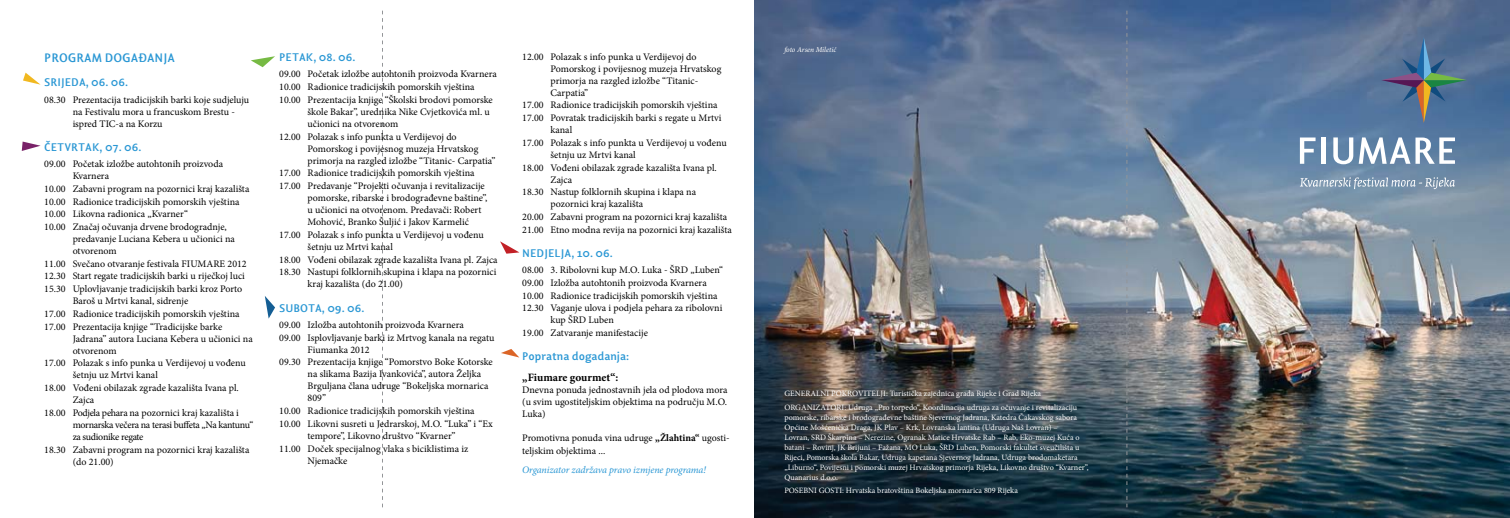
<style>
.page{position:relative;width:1510px;height:518px;background:#fff}
.page>*{position:absolute;margin:0;border:0;box-sizing:border-box;transform-origin:0 0}
.t1{font:700 12.5px "Lisboa OSF";color:#2a97d4}
.t2{font:700 11.25px "Lisboa OSF";color:#2a97d4}
.t3{font:700 11.25px "Minion Pro";color:#000}
.t4{font:10px/12px "Minion Pro";color:#000}
.t5{font:10px "Minion Pro";letter-spacing:-.035em;color:#000}
.t6{font:italic 10px "Minion Pro";letter-spacing:-.01em;color:#2a97d4}
.t7{font:10px "Minion Pro";letter-spacing:-.03em;color:#000}
.t8{font:8.12px/10px "Minion Pro";color:#fff}
.t9{font:italic 7.5px "Minion Pro";letter-spacing:-.005em;color:#fff}
.s1{font-family:"Meta Pro";font-weight:500}
.s2{font-weight:700}
</style>
<div class="page">
<img style="left:755px;top:0;width:754px;height:517px">
<svg style="left:382px;top:11px;width:1px;height:496px"></svg>
<svg style="left:23px;top:73px;width:18px;height:12px"></svg>
<svg style="left:251px;top:56px;width:24px;height:11px"></svg>
<svg style="left:22px;top:141px;width:19px;height:10px"></svg>
<svg style="left:265px;top:296px;width:10px;height:22px"></svg>
<svg style="left:500px;top:241px;width:19px;height:12px"></svg>
<svg style="left:501px;top:349px;width:18px;height:8px"></svg>
<svg style="left:1126px;top:11px;width:1px;height:496px"></svg>
<svg style="left:1299px;top:137px;width:16px;height:27px"></svg>
<div style="left:1321px;top:137px;width:5px;height:27px;background:#fff"></div>
<svg style="left:1333px;top:137px;width:121px;height:27px"></svg>
<svg style="left:1299px;top:177px;width:155px;height:12px;background:#91a7bb"></svg>
<svg style="left:1381px;top:37px;width:85px;height:86px;background:#57718e"></svg>
<p class="t1" style="left:44px;top:50px;width:132px">PROGRAM DOGAĐANJA</p>
<p class="t2" style="left:44px;top:75px;width:85px">SRIJEDA, 06. 06.</p>
<p class="t4" style="left:73px;top:93px;width:178px;text-indent:-28px">08.30 Prezentacija tradicijskih barki koje sudjeluju na Festivalu mora u francuskom Brestu - ispred TIC-a na Korzu</p>
<p class="t2" style="left:44px;top:140px;width:99px"><span class="s1">Č</span>ETVRTAK, 07. 06.</p>
<p class="t4" style="left:44px;top:158px;width:180px">09.00 Početak izložbe autohtonih proizvoda</p>
<p class="t4" style="left:73px;top:170px;width:38px">Kvarnera</p>
<p class="t4" style="left:44px;top:182px;width:207px">10.00 Zabavni program na pozornici kraj kazališta</p>
<p class="t4" style="left:44px;top:195px;width:197px">10.00 Radionice tradicijskih pomorskih vještina</p>
<p class="t4" style="left:44px;top:208px;width:145px">10.00 Likovna radionica „Kvarner“</p>
<p class="t4" style="left:44px;top:221px;width:184px">10.00 Značaj očuvanja drvene brodogradnje,</p>
<p class="t4" style="left:73px;top:233px;width:164px">predavanje Luciana Kebera u učionici na</p>
<p class="t4" style="left:73px;top:245px;width:46px">otvorenom</p>
<p class="t4" style="left:44px;top:257px;width:204px">11.00 Svečano otvaranje festivala FIUMARE 2012</p>
<p class="t4" style="left:44px;top:270px;width:202px">12.30 Start regate tradicijskih barki u riječkoj luci</p>
<p class="t4" style="left:44px;top:283px;width:200px">15.30 Uplovljavanje tradicijskih barki kroz Porto</p>
<p class="t4" style="left:73px;top:295px;width:117px">Baroš u Mrtvi kanal, sidrenje</p>
<p class="t4" style="left:44px;top:307px;width:197px">17.00 Radionice tradicijskih pomorskih vještina</p>
<p class="t4" style="left:44px;top:320px;width:179px">17.00 Prezentacija knjige “Tradicijske barke</p>
<p class="t4" style="left:73px;top:332px;width:182px">Jadrana” autora Luciana Kebera u učionici na</p>
<p class="t4" style="left:73px;top:344px;width:46px">otvorenom</p>
<p class="t4" style="left:44px;top:357px;width:203px">17.00 Polazak s info punka u Verdijevoj u vođenu</p>
<p class="t4" style="left:73px;top:369px;width:87px">šetnju uz Mrtvi kanal</p>
<p class="t4" style="left:44px;top:382px;width:196px">18.00 Vođeni obilazak zgrade kazališta Ivana pl.</p>
<p class="t4" style="left:73px;top:394px;width:23px">Zajca</p>
<p class="t4" style="left:44px;top:406px;width:196px">18.00 Podjela pehara na pozornici kraj kazališta i</p>
<p class="t5" style="left:73px;top:417px;width:182px">mornarska večera na terasi buffeta „Na kantunu“</p>
<p class="t7" style="left:73px;top:429px;width:72px">za sudionike regate</p>
<p class="t4" style="left:44px;top:443px;width:207px">18.30 Zabavni program na pozornici kraj kazališta</p>
<p class="t4" style="left:73px;top:455px;width:43px">(do 21.00)</p>
<p class="t2" style="left:279px;top:50px;width:78px">PETAK, 08. 06.</p>
<p class="t4" style="left:279px;top:68px;width:219px">09.00 Početak izložbe autohtonih proizvoda Kvarnera</p>
<p class="t4" style="left:279px;top:81px;width:197px">10.00 Radionice tradicijskih pomorskih vještina</p>
<p class="t4" style="left:279px;top:94px;width:215px">10.00 Prezentacija knjige “Školski brodovi pomorske</p>
<p class="t4" style="left:308px;top:106px;width:184px">škole Bakar”, urednika Nike Cvjetkovića ml. u</p>
<p class="t4" style="left:308px;top:118px;width:92px">učionici na otvorenom</p>
<p class="t4" style="left:279px;top:130px;width:179px">12.00 Polazak s info punkta u Verdijevoj do</p>
<p class="t4" style="left:308px;top:142px;width:172px">Pomorskog i povijesnog muzeja Hrvatskog</p>
<p class="t4" style="left:308px;top:154px;width:189px">primorja na razgled izložbe “Titanic- Carpatia”</p>
<p class="t4" style="left:279px;top:167px;width:197px">17.00 Radionice tradicijskih pomorskih vještina</p>
<p class="t4" style="left:279px;top:180px;width:207px">17.00 Predavanje “Projekti očuvanja i revitalizacije</p>
<p class="t4" style="left:308px;top:192px;width:181px">pomorske, ribarske i brodograđevne baštine”,</p>
<p class="t4" style="left:308px;top:204px;width:175px">u učionici na otvorenom. Predavači: Robert</p>
<p class="t4" style="left:308px;top:216px;width:163px">Mohović, Branko Šuljić i Jakov Karmelić</p>
<p class="t4" style="left:279px;top:228px;width:206px">17.00 Polazak s info punkta u Verdijevoj u vođenu</p>
<p class="t4" style="left:308px;top:240px;width:87px">šetnju uz Mrtvi kanal</p>
<p class="t4" style="left:279px;top:253px;width:220px">18.00 Vođeni obilazak zgrade kazališta Ivana pl. Zajca</p>
<p class="t4" style="left:279px;top:266px;width:219px">18.30 Nastupi folklornih skupina i klapa na pozornici</p>
<p class="t4" style="left:308px;top:278px;width:97px">kraj kazališta (do 21.00)</p>
<p class="t2" style="left:279px;top:300px;width:87px">SUBOTA, 09. 06.</p>
<p class="t4" style="left:279px;top:318px;width:186px">09.00 Izložba autohtonih proizvoda Kvarnera</p>
<p class="t4" style="left:279px;top:331px;width:217px">09.00 Isplovljavanje barki iz Mrtvog kanala na regatu</p>
<p class="t4" style="left:308px;top:343px;width:63px">Fiumanka 2012</p>
<p class="t4" style="left:279px;top:356px;width:215px">09.30 Prezentacija knjige “Pomorstvo Boke Kotorske</p>
<p class="t4" style="left:308px;top:368px;width:175px">na slikama Bazija Ivankovića”, autora Željka</p>
<p class="t4" style="left:308px;top:380px;width:182px">Brguljana člana udruge “Bokeljska mornarica</p>
<p class="t4" style="left:308px;top:392px;width:20px">809”</p>
<p class="t4" style="left:279px;top:404px;width:197px">10.00 Radionice tradicijskih pomorskih vještina</p>
<p class="t4" style="left:279px;top:417px;width:215px">10.00 Likovni susreti u Jedrarskoj, M.O. “Luka” i “Ex</p>
<p class="t4" style="left:308px;top:429px;width:149px">tempore”, Likovno društvo “Kvarner”</p>
<p class="t4" style="left:279px;top:442px;width:190px">11.00 Doček specijalnog vlaka s biciklistima iz</p>
<p class="t4" style="left:308px;top:454px;width:41px">Njemačke</p>
<p class="t4" style="left:522px;top:50px;width:176px">12.00 Polazak s info punka u Verdijevoj do</p>
<p class="t4" style="left:550px;top:62px;width:172px">Pomorskog i povijesnog muzeja Hrvatskog</p>
<p class="t4" style="left:550px;top:74px;width:149px">primorja na razgled izložbe “Titanic-</p>
<p class="t4" style="left:550px;top:86px;width:39px">Carpatia”</p>
<p class="t4" style="left:522px;top:99px;width:197px">17.00 Radionice tradicijskih pomorskih vještina</p>
<p class="t4" style="left:522px;top:112px;width:201px">17.00 Povratak tradicijskih barki s regate u Mrtvi</p>
<p class="t4" style="left:550px;top:124px;width:23px">kanal</p>
<p class="t4" style="left:522px;top:137px;width:206px">17.00 Polazak s info punkta u Verdijevoj u vođenu</p>
<p class="t4" style="left:550px;top:149px;width:87px">šetnju uz Mrtvi kanal</p>
<p class="t4" style="left:522px;top:161px;width:196px">18.00 Vođeni obilazak zgrade kazališta Ivana pl.</p>
<p class="t4" style="left:550px;top:173px;width:23px">Zajca</p>
<p class="t4" style="left:522px;top:186px;width:175px">18.30 Nastup folklornih skupina i klapa na</p>
<p class="t4" style="left:550px;top:198px;width:94px">pozornici kraj kazališta</p>
<p class="t4" style="left:522px;top:211px;width:207px">20.00 Zabavni program na pozornici kraj kazališta</p>
<p class="t4" style="left:522px;top:223px;width:211px">21.00 Etno modna revija na pozornici kraj kazališta</p>
<p class="t2" style="left:522px;top:246px;width:92px">NEDJELJA, 10. 06.</p>
<p class="t4" style="left:522px;top:264px;width:202px">08.00 3. Ribolovni kup M.O. Luka - ŠRD „Luben“</p>
<p class="t4" style="left:522px;top:276px;width:186px">09.00 Izložba autohtonih proizvoda Kvarnera</p>
<p class="t4" style="left:522px;top:289px;width:197px">10.00 Radionice tradicijskih pomorskih vještina</p>
<p class="t4" style="left:522px;top:302px;width:202px">12.30 Vaganje ulova i podjela pehara za ribolovni</p>
<p class="t4" style="left:550px;top:314px;width:65px">kup ŠRD Luben</p>
<p class="t4" style="left:522px;top:327px;width:127px">19.00 Zatvaranje manifestacije</p>
<p class="t2" style="left:522px;top:349px;width:108px">Popratna dogadanja:</p>
<p class="t3" style="left:522px;top:369px;width:98px">„Fiumare gourmet“:</p>
<p class="t4" style="left:522px;top:383px;width:207px;text-align:justify">Dnevna ponuda jednostavnih jela od plodova mora (u svim ugostiteljskim objektima na području M.O.<br>Luka)</p>
<p class="t4" style="left:522px;top:431px;width:209px;line-height:12.8px">Promotivna ponuda vina udruge <span class="s2">„Žlahtina“</span> ugosti&shy;teljskim objektima ...</p>
<p class="t6" style="left:522px;top:462px;width:185px">Organizator zadržava pravo izmjene programa!</p>
<p class="t9" style="left:784px;top:45px;width:53px">foto Arsen Miletić</p>
<p class="t8" style="left:784px;top:386px;width:294px;line-height:13.5px">GENERALNI POKROVITELJI: Turistička zajednica grada Rijeke i Grad Rijeka<br>ORGANIZATORI: Udruga „Pro torpedo“, Koordinacija udruga za očuvanje i revitalizaciju</p>
<p class="t8" style="left:784px;top:412px;width:306px">pomorske, ribarske i brodograđevne baštine Sjevernog Jadrana, Katedra Čakavskog sabora Općine Mošćenička Draga, JK Plav – Krk, Lovranska lantina (Udruga Naš Lovran) –<br>Lovran, SRD Škarpina – Nerezine, Ogranak Matice Hrvatske Rab – Rab, Eko-muzej Kuća o batani – Rovinj, JK Brijuni – Fažana, MO Luka, ŠRD Luben, Pomorski fakultet sveučilišta u Rijeci, Pomorska škola Bakar, Udruga kapetana Sjevernog Jadrana, Udruga brodomaketara „Liburno“, Povijesni i pomorski muzej Hrvatskog primorja Rijeka, Likovno društvo “Kvarner”, Quanarius d.o.o.</p>
<p class="t8" style="left:784px;top:485px;width:235px">POSEBNI GOSTI: Hrvatska bratovština Bokeljska mornarica 809 Rijeka</p>
</div>
